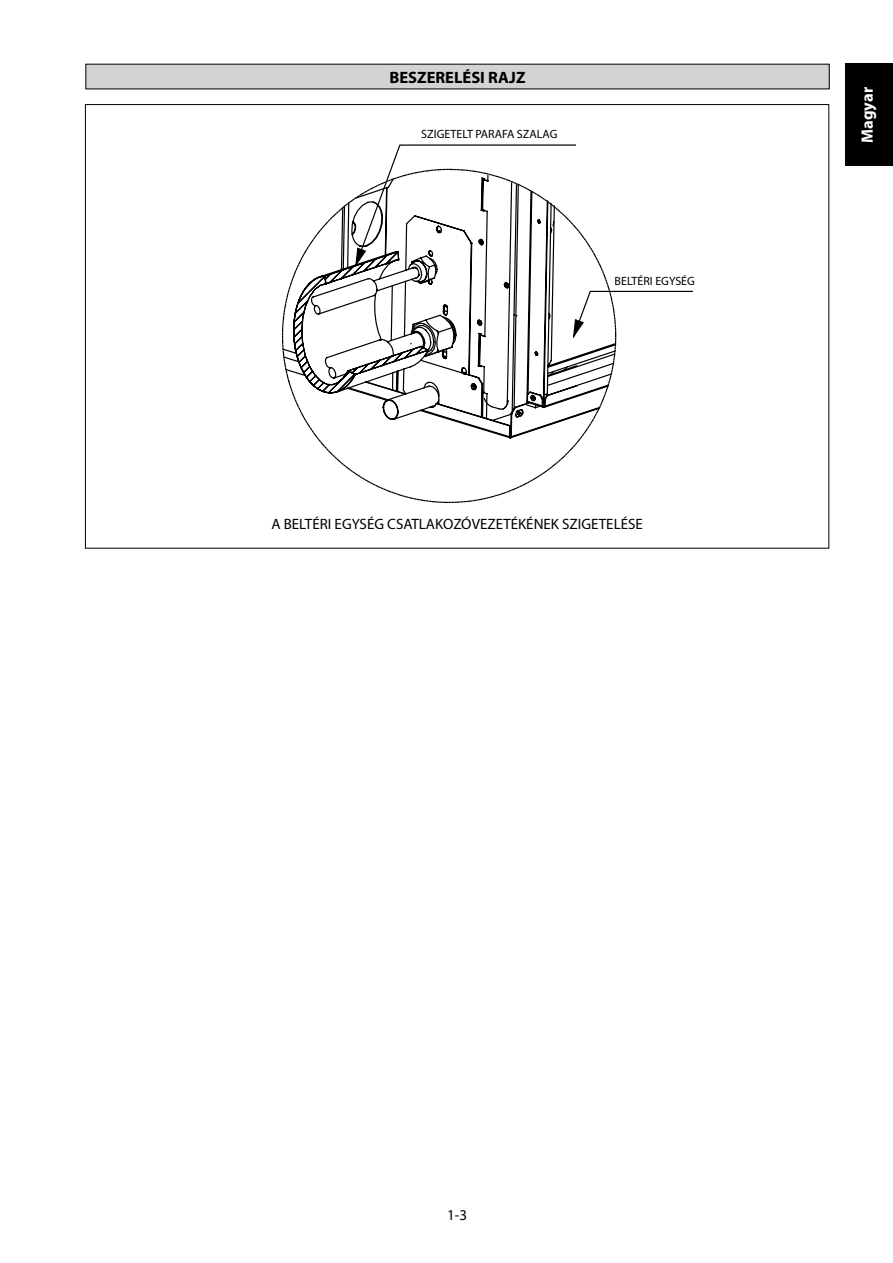
<style>
.page{position:relative;width:893px;height:1263px;background:#fff}
.page>*{position:absolute;margin:0;border:0;box-sizing:border-box;transform-origin:0 0}
.t1{font:700 16.5px "Myriad Pro";color:#000}
.t2{font:700 16.5px "Myriad Pro";color:#fff}
.t3{font:15px "Myriad Pro";color:#000}
.t4{font:15px "Myriad Pro";color:#000}
.t5{font:12px "Myriad Pro";color:#000}
.t6{font:12px "Myriad Pro";color:#000}
</style>
<div class="page">
<div style="left:845px;top:64px;width:48px;height:102px;background:#000"></div>
<div style="left:86px;top:64px;width:743px;height:25px;background:#d1d3d4"></div>
<svg style="left:302px;top:416px;width:294px;height:87px"></svg>
<svg style="left:282px;top:144px;width:411px;height:272px"></svg>
<p class="t1" style="left:389px;top:66px;width:138px">BESZERELÉSI RAJZ</p>
<p class="t5" style="left:421px;top:126px;width:138px">SZIGETELT PARAFA SZALAG</p>
<p class="t6" style="left:615px;top:273px;width:82px">BELTÉRI EGYSÉG</p>
<p class="t3" style="left:271px;top:514px;width:373px">A BELTÉRI EGYSÉG CSATLAKOZÓVEZETÉKÉNEK SZIGETELÉSE</p>
<p class="t2" style="left:857px;top:143px;width:57px;rotate:-90deg">Magyar</p>
<p class="t4" style="left:447px;top:1206px;width:21px">1-3</p>
</div>
